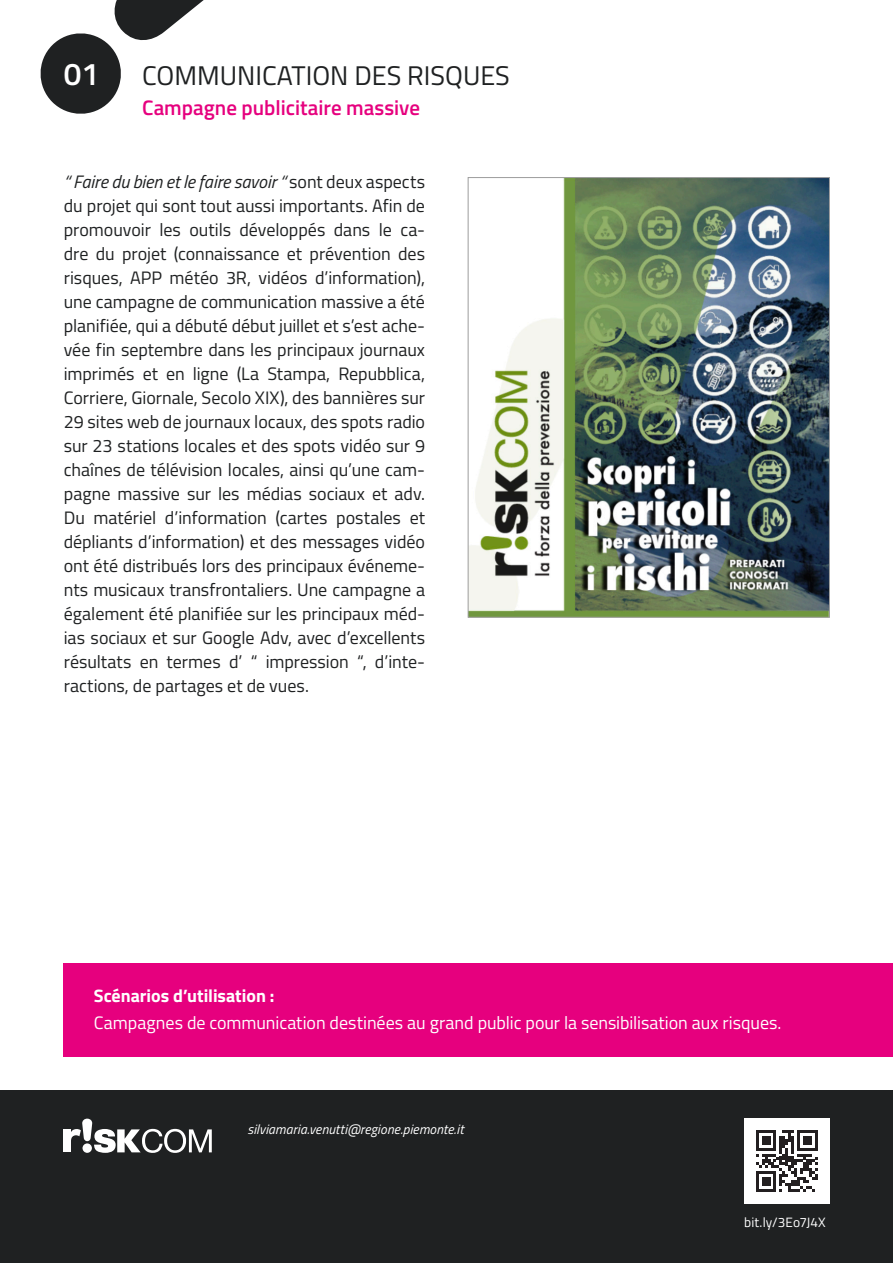
<style>
.page{position:relative;width:893px;height:1263px;background:#fff}
.page>*{position:absolute;margin:0;border:0;box-sizing:border-box;transform-origin:0 0}
.t1{font:600 31.5px "Titillium Web";color:#fff}
.t2{font:27px "Titillium Web";color:#1f2122}
.t3{font:600 21px "Titillium Web";color:#e6007e}
.t4{font:18px/24px "Titillium Web";color:#1f2122;text-align:justify}
.t5{font:18px "Titillium Web";letter-spacing:-.005em;color:#fff}
.t6{font:700 18px "Titillium Web";color:#fff}
.t7{font:italic 13.5px "Titillium Web";letter-spacing:.01em;color:#fff}
.t8{font:13.5px "Titillium Web";letter-spacing:.005em;color:#fff}
.s1{font-style:italic}
</style>
<div class="page">
<div style="left:0;top:1090px;width:893px;height:173px;background:#1f2122"></div>
<svg style="left:40px;top:0;width:164px;height:114px"></svg>
<img style="left:470px;top:179px;width:358px;height:437px">
<div style="left:468px;top:177px;width:362px;height:441px;border:1px solid #9d9d9d"></div>
<div style="left:64px;top:963px;width:829px;height:93px;background:#e6007e"></div>
<div style="left:64px;top:1129px;width:7px;height:23px;background:#fff"></div>
<svg style="left:71px;top:1118px;width:141px;height:35px"></svg>
<div style="left:744px;top:1118px;width:85px;height:85px;background:#fff"></div>
<svg style="left:756px;top:1130px;width:61px;height:62px"></svg>
<h1 class="t1" style="left:64px;top:50px;width:37px">01</h1>
<h2 class="t2" style="left:142px;top:56px;width:369px">COMMUNICATION DES RISQUES</h2>
<p class="t3" style="left:142px;top:92px;width:279px">Campagne publicitaire massive</p>
<p class="t4" style="left:64px;top:169px;width:363px"><span class="s1">“ Faire du bien et le faire savoir “</span> sont deux aspects du projet qui sont tout aussi importants. Afin de promouvoir les outils développés dans le ca&shy;dre du projet (connaissance et prévention des risques, APP météo 3R, vidéos d’information), une campagne de communication massive a été planifiée, qui a débuté début juillet et s’est ache&shy;vée fin septembre dans les principaux journaux imprimés et en ligne (La Stampa, Repubblica, Corriere, Giornale, Secolo XIX), des bannières sur 29 sites web de journaux locaux, des spots radio sur 23 stations locales et des spots vidéo sur 9 chaînes de télévision locales, ainsi qu’une cam&shy;pagne massive sur les médias sociaux et adv.<br>Du matériel d’information (cartes postales et dépliants d’information) et des messages vidéo ont été distribués lors des principaux événeme&shy;nts musicaux transfrontaliers. Une campagne a également été planifiée sur les principaux méd&shy;ias sociaux et sur Google Adv, avec d’excellents résultats en termes d’ “ impression “, d’inte&shy;ractions, de partages et de vues.</p>
<p class="t6" style="left:94px;top:982px;width:182px">Scénarios d’utilisation :</p>
<p class="t5" style="left:94px;top:1010px;width:689px">Campagnes de communication destinées au grand public pour la sensibilisation aux risques.</p>
<p class="t7" style="left:248px;top:1119px;width:218px">silviamaria.venutti@regione.piemonte.it</p>
<p class="t8" style="left:744px;top:1212px;width:83px">bit.ly/3Eo7J4X</p>
</div>
